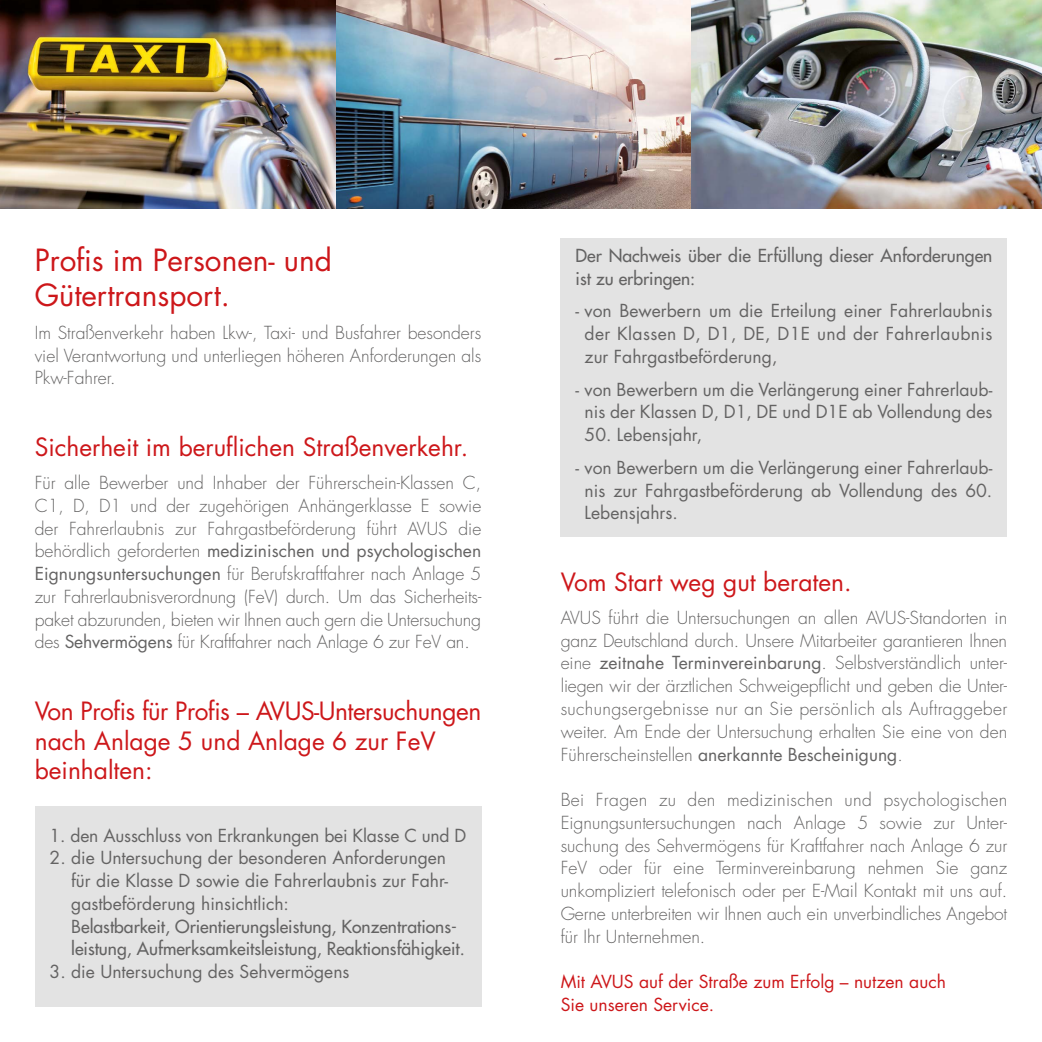
<style>
.page{position:relative;width:1042px;height:1042px;background:#fff}
.page>*{position:absolute;margin:0;border:0;box-sizing:border-box;transform-origin:0 0}
.t1{font:29.75px/35px "Futura LT";color:#cd171a}
.t2{font:24.5px/29.4px "Futura LT";color:#cd171a}
.t3{font:300 17.5px/22.8px "Futura LT";color:#646363;text-align:justify}
.t4{font:17.5px/22.8px "Futura LT";color:#646363;text-align:justify}
.t5{font:17.5px/22.8px "Futura LT";color:#646363}
.t6{font:17.5px/22.8px "Futura LT";color:#cd171a}
.s1{font-weight:400}
.s2{font-style:inherit}
</style>
<div class="page">
<img style="left:336px;top:0;width:356px;height:208px">
<img style="left:692px;top:0;width:350px;height:208px">
<img style="left:0;top:0;width:336px;height:208px">
<div style="left:35px;top:806px;width:446px;height:201px;background:#e3e3e3"></div>
<div style="left:561px;top:238px;width:446px;height:298px;background:#e3e3e3"></div>
<h1 class="t1" style="left:35px;top:243px;width:299px">Profis im Personen- und<br>Gütertransport.</h1>
<p class="t3" style="left:35px;top:322px;width:448px">Im Straßenverkehr haben Lkw-, Taxi- und Busfahrer besonders viel Verantwortung und unterliegen höheren Anforderungen als Pkw-Fahrer.</p>
<h2 class="t2" style="left:35px;top:433px;width:435px">Sicherheit im beruflichen Straßenverkehr.</h2>
<p class="t3" style="left:35px;top:472px;width:448px">Für alle Bewerber und Inhaber der Führerschein-Klassen C, C1, D, D1 und der zugehörigen Anhängerklasse E sowie der Fahrerlaubnis zur Fahrgastbeförderung führt AVUS die behördlich geforderten <span class="s1">medizinischen und psychologischen Eignungsuntersuchungen</span> für Berufskraftfahrer nach Anlage 5 zur Fahrerlaubnisverordnung (FeV) durch. Um das Sicherheits&shy;paket abzurunden, bieten wir Ihnen auch gern die Untersuchung des <span class="s1">Sehvermögens</span> für Kraftfahrer nach Anlage 6 zur FeV an.</p>
<h2 class="t2" style="left:35px;top:697px;width:448px">Von Profis für Profis – AVUS-Untersuchungen nach Anlage 5 und Anlage 6 zur FeV beinhalten:</h2>
<p class="t4" style="left:50px;top:824px;width:418px">1. den Ausschluss von Erkrankungen bei Klasse C und D</p>
<p class="t4" style="left:71px;top:847px;width:395px;text-align:left;text-indent:-22px">2. die Untersuchung der besonderen Anforderungen für die Klasse D sowie die Fahrerlaubnis zur Fahr&shy;gastbeförderung hinsichtlich:<br>B<span class="s2">elastbarkeit, Orientierungsleistung, Konzentrations&shy;leistung, Aufmerksamkeitsleistung, Reaktionsfähigkeit.</span></p>
<p class="t4" style="left:50px;top:960px;width:301px">3. die Untersuchung des Sehvermögens</p>
<p class="t5" style="left:575px;top:244px;width:418px">Der Nachweis über die Erfüllung dieser Anforderungen ist zu erbringen:</p>
<p class="t4" style="left:584px;top:300px;width:409px;text-indent:-9px">- von Bewerbern um die Erteilung einer Fahrerlaubnis der Klassen D, D1, DE, D1E und der Fahrerlaubnis zur Fahrgastbeförderung,</p>
<p class="t4" style="left:575px;top:378px;width:418px;text-align:center">- von Bewerbern um die Verlängerung einer Fahrerlaub&shy;nis der Klassen D, D1, DE und D1E ab Vollendung des</p>
<p class="t4" style="left:584px;top:423px;width:119px">50. Lebensjahr,</p>
<p class="t4" style="left:584px;top:456px;width:409px;text-indent:-9px">- von Bewerbern um die Verlängerung einer Fahrerlaub&shy;nis zur Fahrgastbeförderung ab Vollendung des 60.<br>Lebensjahrs.</p>
<h2 class="t2" style="left:561px;top:568px;width:292px">Vom Start weg gut beraten.</h2>
<p class="t3" style="left:561px;top:607px;width:448px">AVUS führt die Untersuchungen an allen AVUS-Standorten in ganz Deutschland durch. Unsere Mitarbeiter garantieren Ihnen eine <span class="s1">zeitnahe Terminvereinbarung</span>. Selbstverständlich unter&shy;liegen wir der ärztlichen Schweigepflicht und geben die Unter&shy;suchungsergebnisse nur an Sie persönlich als Auftraggeber weiter. Am Ende der Untersuchung erhalten Sie eine von den Führerscheinstellen <span class="s1">anerkannte Bescheinigung</span>.</p>
<p class="t3" style="left:561px;top:789px;width:448px">Bei Fragen zu den medizinischen und psychologischen Eignungsuntersuchungen nach Anlage 5 sowie zur Unter&shy;suchung des Sehvermögens für Kraftfahrer nach Anlage 6 zur FeV oder für eine Terminvereinbarung nehmen Sie ganz unkompliziert telefonisch oder per E-Mail Kontakt mit uns auf.<br>Gerne unterbreiten wir Ihnen auch ein unverbindliches Angebot für Ihr Unternehmen.</p>
<p class="t6" style="left:561px;top:970px;width:387px">Mit AVUS auf der Straße zum Erfolg – nutzen auch<br>Sie unseren Service.</p>
</div>
